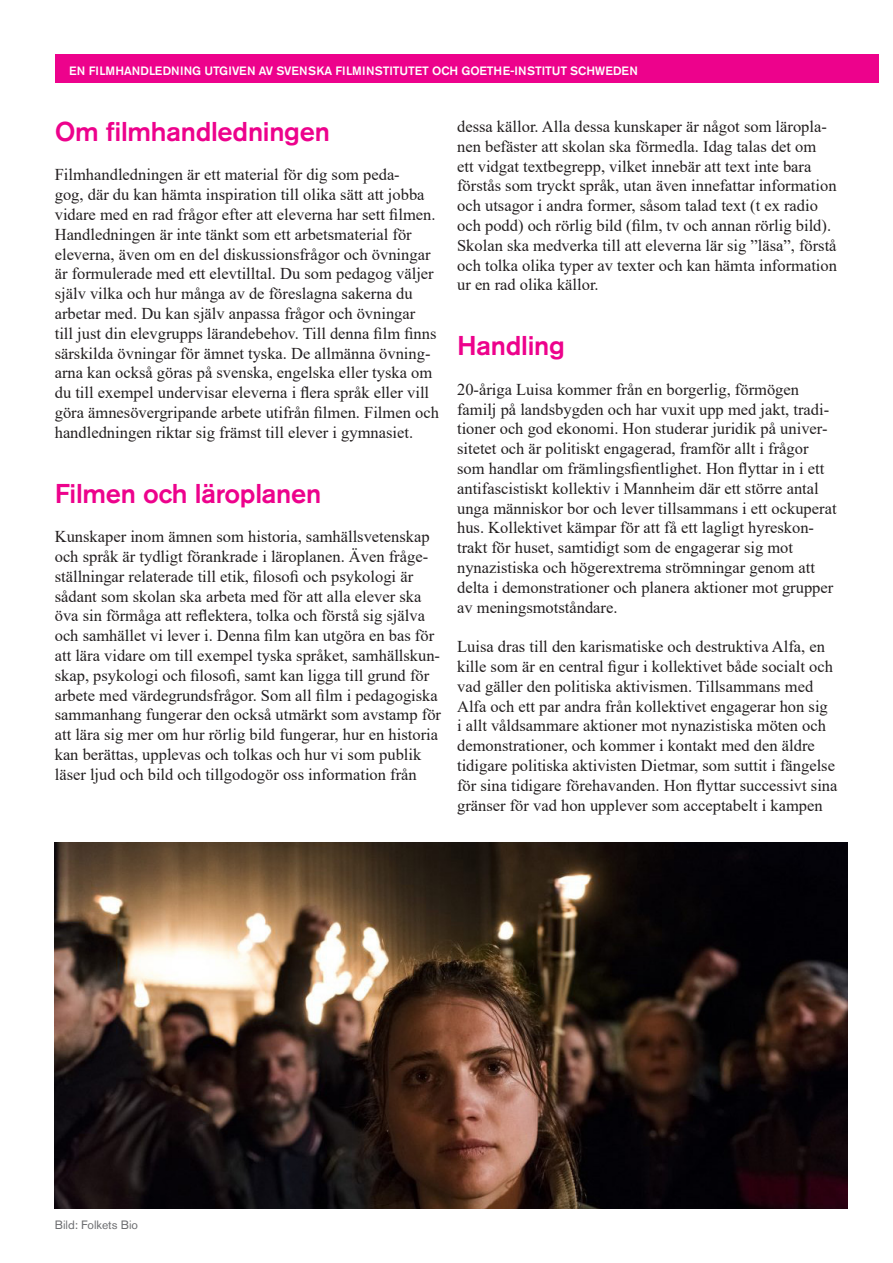
<style>
.page{position:relative;width:893px;height:1263px;background:#fff}
.page>*{position:absolute;margin:0;border:0;box-sizing:border-box;transform-origin:0 0}
.t1{font:500 27px "Akzidenz Grotesk Pro";letter-spacing:-.01em;color:#ed028c}
.t2{font:16.5px/19.8px "Times New Roman";color:#231f20}
.t3{font:500 12px "Akzidenz Grotesk Pro";letter-spacing:-.01em;color:#fff}
.t4{font:12px "Akzidenz Grotesk Pro";color:#6c6d70}
</style>
<div class="page">
<div style="left:55px;top:55px;width:823px;height:28px;background:#ed028c"></div>
<img style="left:54px;top:842px;width:793px;height:367px">
<p class="t3" style="left:69px;top:63px;width:570px">EN FILMHANDLEDNING UTGIVEN AV SVENSKA FILMINSTITUTET OCH GOETHE-INSTITUT SCHWEDEN</p>
<p class="t1" style="left:55px;top:114px;width:277px">Om filmhandledningen</p>
<p class="t2" style="left:55px;top:164px;width:386px">Filmhandledningen är ett material för dig som peda-<br>gog, där du kan hämta inspiration till olika sätt att jobba vidare med en rad frågor efter att eleverna har sett filmen.<br>Handledningen är inte tänkt som ett arbetsmaterial för eleverna, även om en del diskussionsfrågor och övningar är formulerade med ett elevtilltal. Du som pedagog väljer själv vilka och hur många av de föreslagna sakerna du arbetar med. Du kan själv anpassa frågor och övningar<br>till just din elevgrupps lärandebehov. Till denna film finns särskilda övningar för ämnet tyska. De allmänna övning&shy;arna kan också göras på svenska, engelska eller tyska om du till exempel undervisar eleverna i flera språk eller vill göra ämnesövergripande arbete utifrån filmen. Filmen och handledningen riktar sig främst till elever i gymnasiet.</p>
<p class="t1" style="left:55px;top:476px;width:268px">Filmen och läroplanen</p>
<p class="t2" style="left:55px;top:526px;width:388px">Kunskaper inom ämnen som historia, samhällsvetenskap och språk är tydligt förankrade i läroplanen. Även fråge&shy;ställningar relaterade till etik, filosofi och psykologi är sådant som skolan ska arbeta med för att alla elever ska öva sin förmåga att reflektera, tolka och förstå sig själva och samhället vi lever i. Denna film kan utgöra en bas för att lära vidare om till exempel tyska språket, samhällskun&shy;skap, psykologi och filosofi, samt kan ligga till grund för arbete med värdegrundsfrågor. Som all film i pedagogiska sammanhang fungerar den också utmärkt som avstamp för att lära sig mer om hur rörlig bild fungerar, hur en historia kan berättas, upplevas och tolkas och hur vi som publik läser ljud och bild och tillgodogör oss information från</p>
<p class="t2" style="left:457px;top:116px;width:381px">dessa källor. Alla dessa kunskaper är något som läropla&shy;nen befäster att skolan ska förmedla. Idag talas det om<br>ett vidgat textbegrepp, vilket innebär att text inte bara förstås som tryckt språk, utan även innefattar information och utsagor i andra former, såsom talad text (t ex radio och podd) och rörlig bild (film, tv och annan rörlig bild).<br>Skolan ska medverka till att eleverna lär sig ”läsa”, förstå och tolka olika typer av texter och kan hämta information ur en rad olika källor.</p>
<p class="t1" style="left:457px;top:328px;width:109px">Handling</p>
<p class="t2" style="left:457px;top:379px;width:381px">20-åriga Luisa kommer från en borgerlig, förmögen familj på landsbygden och har vuxit upp med jakt, tradi&shy;tioner och god ekonomi. Hon studerar juridik på univer&shy;sitetet och är politiskt engagerad, framför allt i frågor som handlar om främlingsfientlighet. Hon flyttar in i ett antifascistiskt kollektiv i Mannheim där ett större antal unga människor bor och lever tillsammans i ett ockuperat hus. Kollektivet kämpar för att få ett lagligt hyreskon&shy;trakt för huset, samtidigt som de engagerar sig mot nynazistiska och högerextrema strömningar genom att delta i demonstrationer och planera aktioner mot grupper av meningsmotståndare.</p>
<p class="t2" style="left:457px;top:636px;width:382px">Luisa dras till den karismatiske och destruktiva Alfa, en kille som är en central figur i kollektivet både socialt och vad gäller den politiska aktivismen. Tillsammans med Alfa och ett par andra från kollektivet engagerar hon sig<br>i allt våldsammare aktioner mot nynazistiska möten och demonstrationer, och kommer i kontakt med den äldre tidigare politiska aktivisten Dietmar, som suttit i fängelse för sina tidigare förehavanden. Hon flyttar successivt sina gränser för vad hon upplever som acceptabelt i kampen</p>
<p class="t4" style="left:55px;top:1217px;width:85px">Bild: Folkets Bio</p>
</div>
